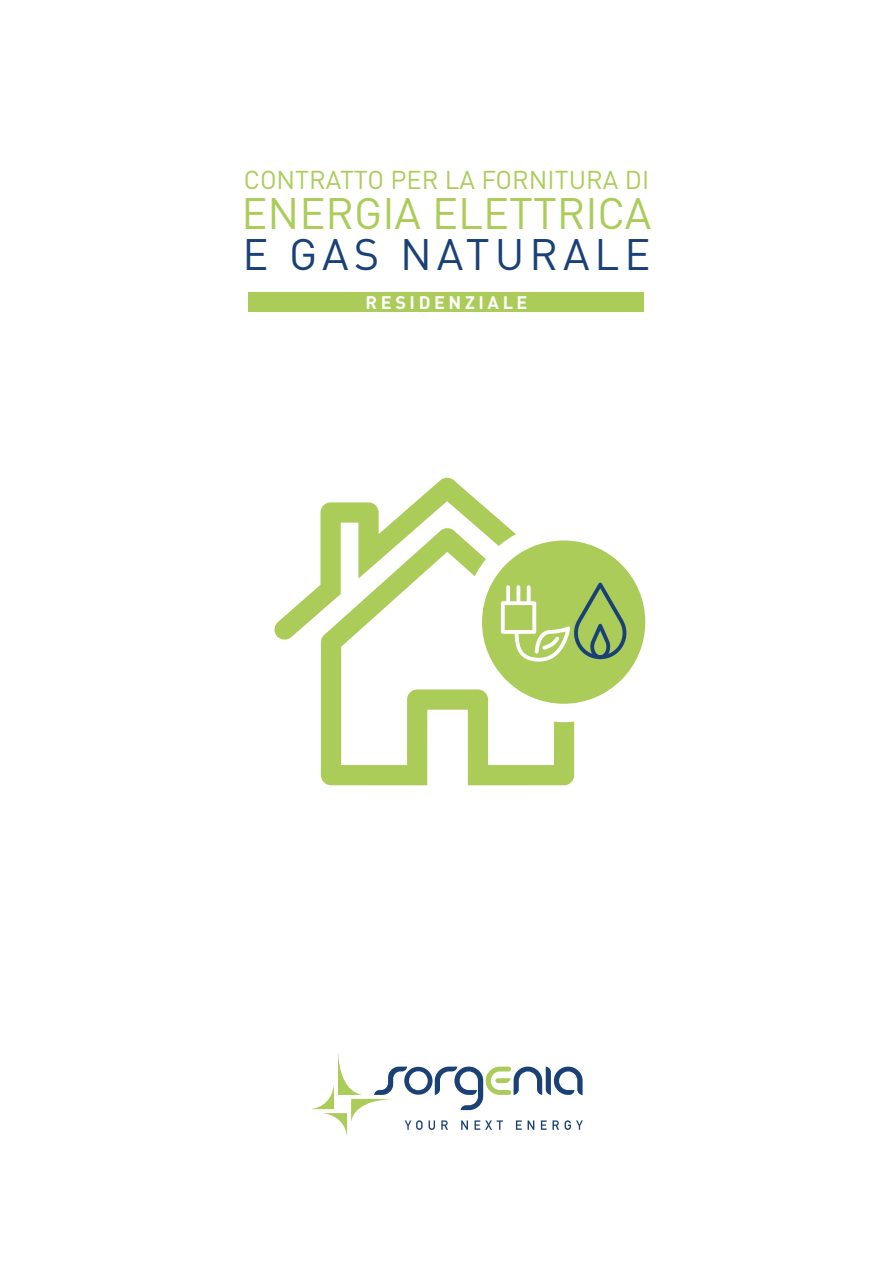
<style>
.page{position:relative;width:893px;height:1263px;background:#fff}
.page>*{position:absolute;margin:0;border:0;box-sizing:border-box;transform-origin:0 0}
.t1{font:43.5px "DIN";color:#abcc59}
.t2{font:43.5px "DIN";letter-spacing:.115em;color:#1a4175}
.t3{font:25.5px "DIN";color:#abcc59}
.t4{font:700 18px "DIN";letter-spacing:.2em;color:#fff}
</style>
<div class="page">
<svg style="left:321px;top:662px;width:253px;height:123px"></svg>
<div style="left:464px;top:522px;width:200px;height:200px;background:#fff;border-radius:50%"></div>
<svg style="left:312px;top:1053px;width:271px;height:83px"></svg>
<div style="left:491px;top:549px;width:145px;height:146px;background:#abcc59;border-radius:50%"></div>
<div style="left:482px;top:540px;width:163px;height:164px;border:18px solid #abcc59;border-radius:50%"></div>
<svg style="left:274px;top:477px;width:354px;height:185px"></svg>
<div style="left:249px;top:293px;width:395px;height:19px;background:#abcc59"></div>
<p class="t3" style="left:244px;top:164px;width:407px">CONTRATTO PER LA FORNITURA DI</p>
<h1 class="t1" style="left:241px;top:186px;width:411px">ENERGIA ELETTRICA</h1>
<h1 class="t2" style="left:242px;top:227px;width:410px">E GAS NATURALE</h1>
<p class="t4" style="left:365px;top:290px;width:164px">RESIDENZIALE</p>
</div>
